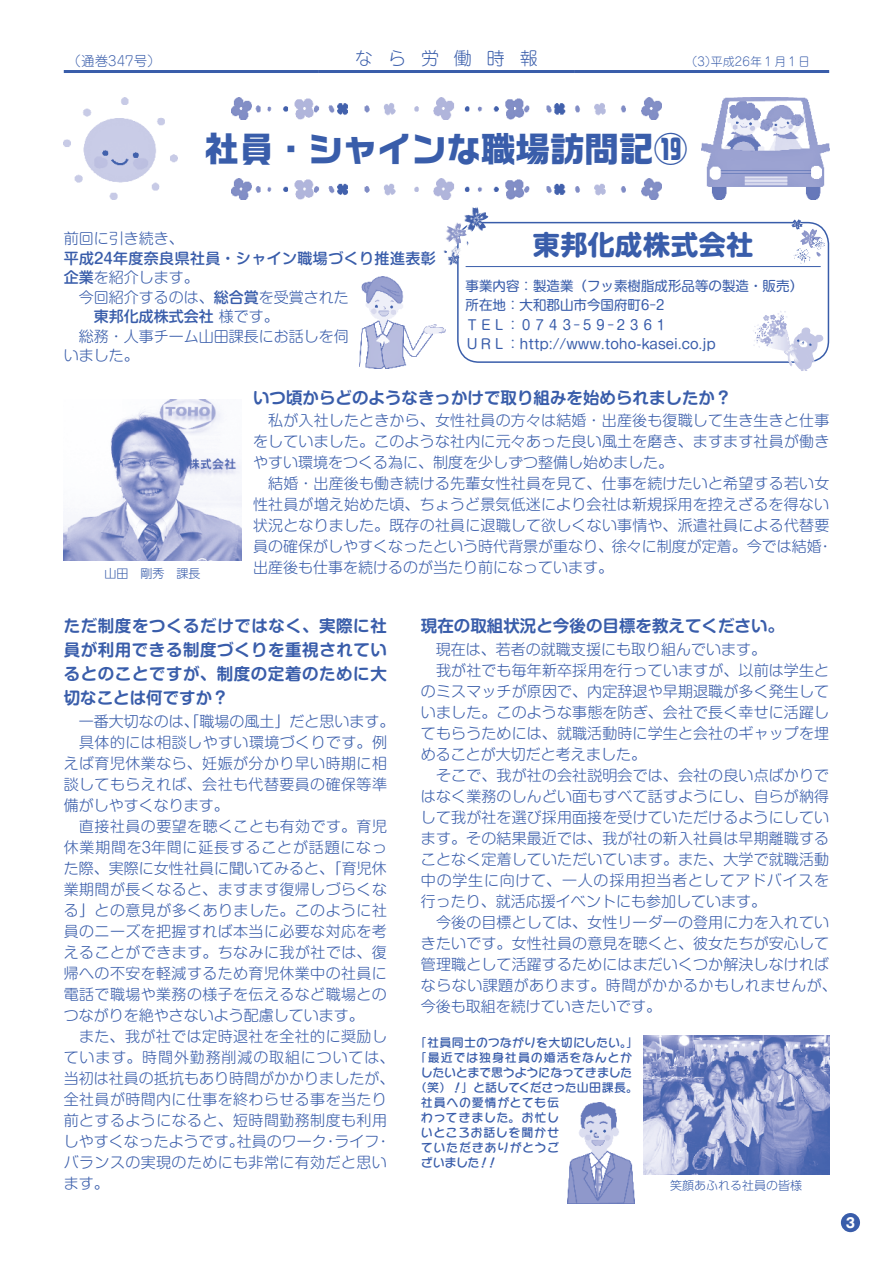
<style>
.page{position:relative;width:893px;height:1263px;background:#fff}
.page>*{position:absolute;margin:0;border:0;box-sizing:border-box;transform-origin:0 0}
.t1{font:700 34.5px "Ro G San Srf Std";color:#395daa}
.t2{font:700 27px "Shin M Go Pro";letter-spacing:.025em;color:#395daa}
.t3{font:300 18px "Jun 101 Pro";letter-spacing:.83em;color:#395daa}
.t4{font:700 16.5px/24px "Shin M Go Pro De";color:#395daa;text-align:justify}
.t5{font:300 15px/21px "Shin M Go Pro";letter-spacing:.01em;color:#395daa}
.t6{font:13.5px/19.5px "Shin M Go Pro";color:#395daa}
.t7{font:300 13.5px "Jun 101 Pro";color:#395daa}
.t8{font:700 13.5px "Gothic MB101 Pro";color:#fff;scale:.9 1}
.t9{font:300 12px "UD Shin Go Pro";color:#395daa}
.t10{font:12px "Seurat Capie Pro DB";letter-spacing:.01em;color:#395daa}
.t11{font:12px "Seurat Capie Pro DB";letter-spacing:-.015em;color:#395daa}
.t12{font:12px "Seurat Capie Pro DB";letter-spacing:-.02em;color:#395daa}
.t13{font:12px "Seurat Capie Pro DB";letter-spacing:.03em;color:#395daa}
.t14{font:12px "Seurat Capie Pro DB";letter-spacing:.065em;color:#395daa}
.t15{font:300 12px "Jun 101 Pro";color:#395daa}
.t16{font:12px "Seurat Capie Pro DB";letter-spacing:.055em;color:#395daa}
.t17{font:12px "Seurat Capie Pro DB";letter-spacing:.06em;color:#395daa}
.t18{font:12px "Seurat Capie Pro DB";letter-spacing:.05em;color:#395daa}
.s1{font-weight:500}
</style>
<div class="page">
<div style="left:457px;top:222px;width:372px;height:141px;border:2px solid #395daa;border-radius:21px"></div>
<img style="left:359px;top:276px;width:86px;height:93px">
<img style="left:464px;top:207px;width:13px;height:18px">
<img style="left:791px;top:219px;width:22px;height:16px">
<svg style="left:777px;top:311px;width:9px;height:8px"></svg>
<img style="left:64px;top:399px;width:177px;height:162px">
<img style="left:643px;top:1035px;width:186px;height:140px">
<img style="left:568px;top:1103px;width:67px;height:100px">
<img style="left:232px;top:98px;width:429px;height:21px">
<img style="left:232px;top:179px;width:429px;height:21px">
<img style="left:64px;top:98px;width:113px;height:102px">
<img style="left:702px;top:98px;width:127px;height:102px">
<hr style="left:466px;top:266px;width:355px;height:1px;background:#395daa">
<div style="left:841px;top:1213px;width:19px;height:19px;background:#395daa;border-radius:50%"></div>
<hr style="left:64px;top:70px;width:255px;height:3px;background:#395daa">
<hr style="left:319px;top:70px;width:255px;height:3px;background:#395daa">
<hr style="left:574px;top:70px;width:255px;height:3px;background:#395daa">
<p class="t7" style="left:68px;top:50px;width:95px">（通巻347号）</p>
<p class="t3" style="left:355px;top:44px;width:184px">なら労働時報</p>
<p class="t15" style="left:685px;top:52px;width:126px">（3）平成26年１月１日</p>
<h1 class="t1" style="left:205px;top:125px;width:485px">社員・シャインな職場訪問記⑲</h1>
<h2 class="t2" style="left:533px;top:222px;width:222px">東邦化成株式会社</h2>
<p class="t6" style="left:466px;top:274px;width:339px">事業内容：製造業（フッ素樹脂成形品等の製造・販売）所在地：大和郡山市今国府町6ｰ2<br>ＴＥＬ：０７４３ｰ５９ｰ２３６１<br>ＵＲＬ：http://www.toho-kasei.co.jp</p>
<p class="t5" style="left:64px;top:226px;width:121px">前回に引き続き、</p>
<p class="t5" style="left:64px;top:247px;width:374px;line-height:19.5px"><span class="s1">平成24年度奈良県社員・シャイン職場づくり推進表彰企業</span>を紹介します。<br>　今回紹介するのは、<span class="s1">総合賞</span>を受賞された<br><span class="s1">　　東邦化成株式会社</span> 様です。<br>　総務・人事チーム山田課長にお話しを伺<br>いました。</p>
<p class="t4" style="left:253px;top:383px;width:480px">いつ頃からどのようなきっかけで取り組みを始められましたか？</p>
<p class="t5" style="left:253px;top:408px;width:581px">　私が入社したときから、女性社員の方々は結婚・出産後も復職して生き生きと仕事をしていました。このような社内に元々あった良い風土を磨き、ますます社員が働きやすい環境をつくる為に、制度を少しずつ整備し始めました。<br>　結婚・出産後も働き続ける先輩女性社員を見て、仕事を続けたいと希望する若い女性社員が増え始めた頃、ちょうど景気低迷により会社は新規採用を控えざるを得ない状況となりました。既存の社員に退職して欲しくない事情や、派遣社員による代替要員の確保がしやすくなったという時代背景が重なり、徐々に制度が定着。今では結婚・出産後も仕事を続けるのが当たり前になっています。</p>
<p class="t9" style="left:105px;top:564px;width:97px">山田　剛秀　課長</p>
<p class="t4" style="left:64px;top:612px;width:325px">ただ制度をつくるだけではなく、実際に社員が利用できる制度づくりを重視されているとのことですが、制度の定着のために大切なことは何ですか？</p>
<p class="t5" style="left:64px;top:709px;width:332px">　一番大切なのは、「職場の風土」だと思います。　具体的には相談しやすい環境づくりです。例えば育児休業なら、妊娠が分かり早い時期に相談してもらえれば、会社も代替要員の確保等準備がしやすくなります。<br>　直接社員の要望を聴くことも有効です。育児休業期間を3年間に延長することが話題になった際、実際に女性社員に聞いてみると、「育児休業期間が長くなると、ますます復帰しづらくなる」との意見が多くありました。このように社員のニーズを把握すれば本当に必要な対応を考えることができます。ちなみに我が社では、復帰への不安を軽減するため育児休業中の社員に電話で職場や業務の様子を伝えるなど職場とのつながりを絶やさないよう配慮しています。<br>　また、我が社では定時退社を全社的に奨励しています。時間外勤務削減の取組については、当初は社員の抵抗もあり時間がかかりましたが、全社員が時間内に仕事を終わらせる事を当たり前とするようになると、短時間勤務制度も利用しやすくなったようです。社員のワーク・ライフ・バランスの実現のためにも非常に有効だと思います。</p>
<p class="t4" style="left:421px;top:612px;width:364px">現在の取組状況と今後の目標を教えてください。</p>
<p class="t5" style="left:421px;top:637px;width:417px">　現在は、若者の就職支援にも取り組んでいます。<br>　我が社でも毎年新卒採用を行っていますが、以前は学生とのミスマッチが原因で、内定辞退や早期退職が多く発生していました。このような事態を防ぎ、会社で長く幸せに活躍してもらうためには、就職活動時に学生と会社のギャップを埋めることが大切だと考えました。<br>　そこで、我が社の会社説明会では、会社の良い点ばかりではなく業務のしんどい面もすべて話すようにし、自らが納得して我が社を選び採用面接を受けていただけるようにしています。その結果最近では、我が社の新入社員は早期離職することなく定着していただいています。また、大学で就職活動中の学生に向けて、一人の採用担当者としてアドバイスを行ったり、就活応援イベントにも参加しています。<br>　今後の目標としては、女性リーダーの登用に力を入れていきたいです。女性社員の意見を聴くと、彼女たちが安心して管理職として活躍するためにはまだいくつか解決しなければならない課題があります。時間がかかるかもしれませんが、今後も取組を続けていきたいです。</p>
<p class="t10" style="left:415px;top:1034px;width:225px">「社員同士のつながりを大切にしたい。」</p>
<p class="t14" style="left:415px;top:1049px;width:219px">「最近では独身社員の婚活をなんとか</p>
<p class="t12" style="left:421px;top:1064px;width:213px">したいとまで思うようになってきました</p>
<p class="t11" style="left:415px;top:1079px;width:225px">（笑）！」と話してくださった山田課長。</p>
<p class="t16" style="left:421px;top:1094px;width:140px">社員への愛情がとても伝</p>
<p class="t17" style="left:421px;top:1109px;width:140px">わってきました。お忙し</p>
<p class="t13" style="left:421px;top:1124px;width:140px">いところお話しを聞かせ</p>
<p class="t18" style="left:421px;top:1139px;width:140px">ていただきありがとうご</p>
<p class="t13" style="left:421px;top:1154px;width:79px">ざいました！！</p>
<p class="t9" style="left:670px;top:1176px;width:133px">笑顔あふれる社員の皆様</p>
<p class="t8" style="left:846px;top:1211px;width:12px">3</p>
</div>
